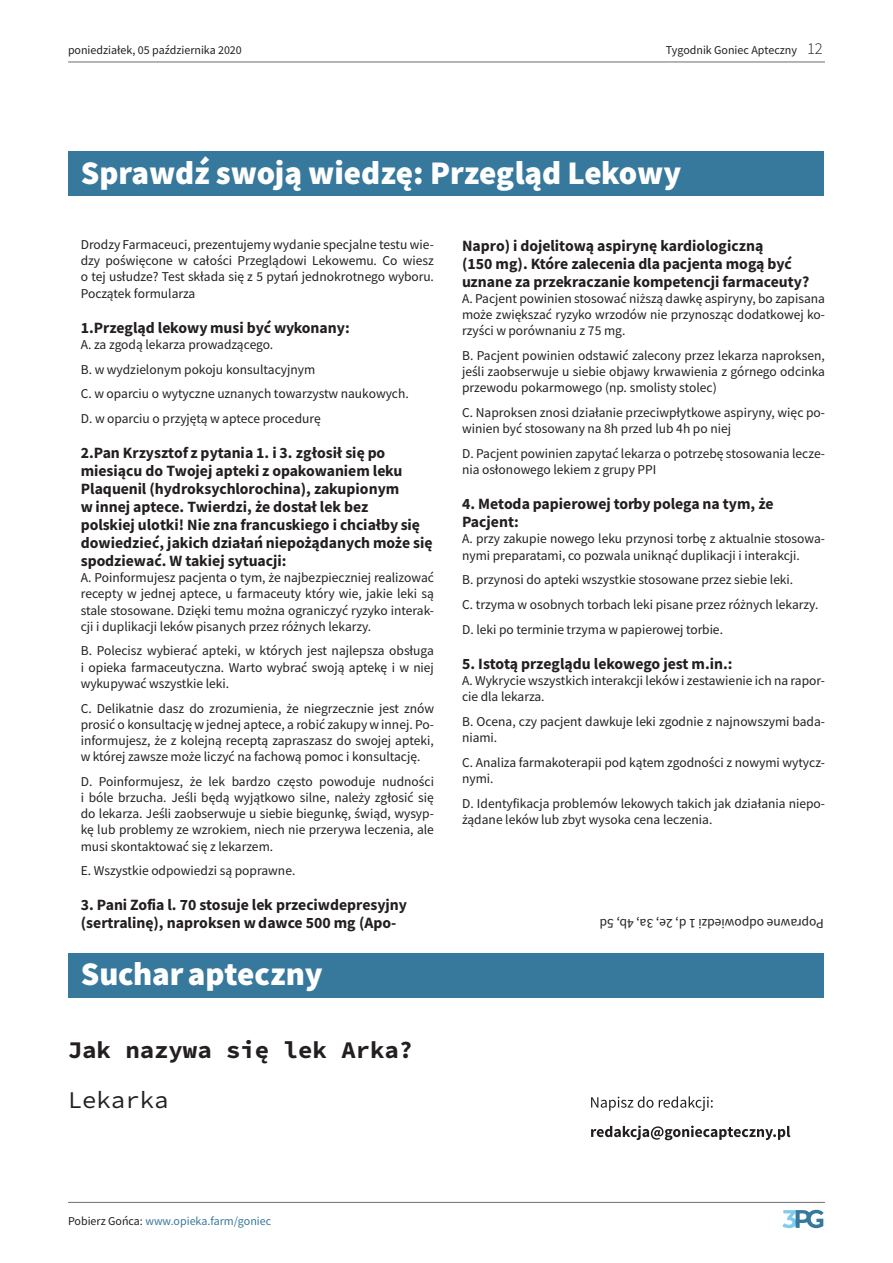
<style>
.page{position:relative;width:893px;height:1263px;background:#fff}
.page>*{position:absolute;margin:0;border:0;box-sizing:border-box;transform-origin:0 0}
.A11_Tytuł_działu_roz{font:33px "Source Sans Variable";letter-spacing:.065em;color:#fff}
.A30_Tytuł_działu_roz{font:33px "Source Sans Variable";letter-spacing:.05em;color:#fff}
.A16_Suchar_pytanie{font:24px "Source Code Variable";color:#231f20}
.A17_Suchar_odpowiedź{font:24px "Source Code Variable";color:#231f20}
.A06_Nagłówek_1__rzęd{font:15.75px/18px "Source Sans Variable";letter-spacing:.045em;color:#231f20}
.A01_Podstawowy_tekst{font:13.5px/16.2px "Source Sans Variable";letter-spacing:.02em;color:#231f20;text-align:justify}
.t1{font:12px "Source Sans Variable";letter-spacing:.02em;color:#231f20}
.t2{font:12px "Source Sans Variable";letter-spacing:.02em;color:#37789d}
.s1{font-family:"Source Sans Pro";font-weight:300;font-size:16.5px}
.s2{color:#231f20}
</style>
<div class="page">
<hr style="left:68px;top:1202px;width:757px;height:1px;background:#6c6d70">
<hr style="left:68px;top:62px;width:757px;height:1px;background:#6c6d70">
<svg style="left:782px;top:1210px;width:41px;height:18px"></svg>
<div style="left:68px;top:152px;width:756px;height:44px;background:#37789d"></div>
<svg style="left:591px;top:1096px;width:122px;height:15px"></svg>
<svg style="left:591px;top:1125px;width:199px;height:15px"></svg>
<div style="left:69px;top:953px;width:755px;height:44px;background:#37789d"></div>
<p class="t1" style="left:68px;top:43px;width:175px">poniedziałek, 05 października 2020</p>
<p class="t1" style="left:666px;top:43px;width:158px">Tygodnik Goniec Apteczny <span class="s1">12</span></p>
<p class="A11_Tytuł_działu_roz" style="left:81px;top:153px;width:598px">Sprawdź swoją wiedzę: Przegląd Lekowy</p>
<p class="A01_Podstawowy_tekst" style="left:81px;top:236px;width:354px">Drodzy Farmaceuci, prezentujemy wydanie specjalne testu wie&shy;dzy poświęcone w całości Przeglądowi Lekowemu. Co wiesz o tej usłudze? Test składa się z 5 pytań jednokrotnego wyboru.<br>Początek formularza</p>
<p class="A06_Nagłówek_1__rzęd" style="left:81px;top:318px;width:269px">1.Przegląd lekowy musi być wykonany:</p>
<p class="A01_Podstawowy_tekst" style="left:81px;top:336px;width:193px">A. za zgodą lekarza prowadzącego.</p>
<p class="A01_Podstawowy_tekst" style="left:81px;top:361px;width:236px">B. w wydzielonym pokoju konsultacyjnym</p>
<p class="A01_Podstawowy_tekst" style="left:81px;top:386px;width:329px">C. w oparciu o wytyczne uznanych towarzystw naukowych.</p>
<p class="A01_Podstawowy_tekst" style="left:81px;top:410px;width:241px">D. w oparciu o przyjętą w aptece procedurę</p>
<p class="A06_Nagłówek_1__rzęd" style="left:81px;top:444px;width:353px">2.Pan Krzysztof z pytania 1. i 3. zgłosił się po miesiącu do Twojej apteki z opakowaniem leku Plaquenil (hydroksychlorochina), zakupionym<br>w innej aptece. Twierdzi, że dostał lek bez<br>polskiej ulotki! Nie zna francuskiego i chciałby się dowiedzieć, jakich działań niepożądanych może się spodziewać. W takiej sytuacji:</p>
<p class="A01_Podstawowy_tekst" style="left:81px;top:570px;width:355px">A. Poinformujesz pacjenta o tym, że najbezpieczniej realizować recepty w jednej aptece, u farmaceuty który wie, jakie leki są stale stosowane. Dzięki temu można ograniczyć ryzyko interak&shy;cji i duplikacji leków pisanych przez różnych lekarzy.</p>
<p class="A01_Podstawowy_tekst" style="left:81px;top:643px;width:354px">B. Polecisz wybierać apteki, w których jest najlepsza obsługa i opieka farmaceutyczna. Warto wybrać swoją aptekę i w niej wykupywać wszystkie leki.</p>
<p class="A01_Podstawowy_tekst" style="left:81px;top:700px;width:354px">C. Delikatnie dasz do zrozumienia, że niegrzecznie jest znów prosić o konsultację w jednej aptece, a robić zakupy w innej. Po&shy;informujesz, że z kolejną receptą zapraszasz do swojej apteki, w której zawsze może liczyć na fachową pomoc i konsultację.</p>
<p class="A01_Podstawowy_tekst" style="left:81px;top:773px;width:354px">D. Poinformujesz, że lek bardzo często powoduje nudności i bóle brzucha. Jeśli będą wyjątkowo silne, należy zgłosić się do lekarza. Jeśli zaobserwuje u siebie biegunkę, świąd, wysyp&shy;kę lub problemy ze wzrokiem, niech nie przerywa leczenia, ale musi skontaktować się z lekarzem.</p>
<p class="A01_Podstawowy_tekst" style="left:81px;top:863px;width:216px">E. Wszystkie odpowiedzi są poprawne.</p>
<p class="A06_Nagłówek_1__rzęd" style="left:81px;top:896px;width:326px">3. Pani Zofia l. 70 stosuje lek przeciwdepresyjny (sertralinę), naproksen w dawce 500 mg (Apo-</p>
<p class="A30_Tytuł_działu_roz" style="left:81px;top:954px;width:240px">Suchar apteczny</p>
<p class="A16_Suchar_pytanie" style="left:68px;top:1032px;width:347px">Jak nazywa się lek Arka?</p>
<p class="A17_Suchar_odpowiedź" style="left:68px;top:1082px;width:102px">Lekarka</p>
<p class="A06_Nagłówek_1__rzęd" style="left:462px;top:237px;width:348px">Napro) i dojelitową aspirynę kardiologiczną<br>(150 mg). Które zalecenia dla pacjenta mogą być uznane za przekraczanie kompetencji farmaceuty?</p>
<p class="A01_Podstawowy_tekst" style="left:462px;top:290px;width:364px">A. Pacjent powinien stosować niższą dawkę aspiryny, bo zapisana może zwiększać ryzyko wrzodów nie przynosząc dodatkowej ko&shy;rzyści w porównaniu z 75 mg.</p>
<p class="A01_Podstawowy_tekst" style="left:462px;top:347px;width:364px">B. Pacjent powinien odstawić zalecony przez lekarza naproksen, jeśli zaobserwuje u siebie objawy krwawienia z górnego odcinka przewodu pokarmowego (np. smolisty stolec)</p>
<p class="A01_Podstawowy_tekst" style="left:462px;top:405px;width:364px">C. Naproksen znosi działanie przeciwpłytkowe aspiryny, więc po&shy;winien być stosowany na 8h przed lub 4h po niej</p>
<p class="A01_Podstawowy_tekst" style="left:462px;top:445px;width:364px">D. Pacjent powinien zapytać lekarza o potrzebę stosowania lecze&shy;nia osłonowego lekiem z grupy PPI</p>
<p class="A06_Nagłówek_1__rzęd" style="left:462px;top:495px;width:312px">4. Metoda papierowej torby polega na tym, że<br>Pacjent:</p>
<p class="A01_Podstawowy_tekst" style="left:462px;top:531px;width:364px">A. przy zakupie nowego leku przynosi torbę z aktualnie stosowa&shy;nymi preparatami, co pozwala uniknąć duplikacji i interakcji.</p>
<p class="A01_Podstawowy_tekst" style="left:462px;top:572px;width:332px">B. przynosi do apteki wszystkie stosowane przez siebie leki.</p>
<p class="A01_Podstawowy_tekst" style="left:462px;top:596px;width:357px">C. trzyma w osobnych torbach leki pisane przez różnych lekarzy.</p>
<p class="A01_Podstawowy_tekst" style="left:462px;top:621px;width:262px">D. leki po terminie trzyma w papierowej torbie.</p>
<p class="A06_Nagłówek_1__rzęd" style="left:462px;top:655px;width:271px">5. Istotą przeglądu lekowego jest m.in.:</p>
<p class="A01_Podstawowy_tekst" style="left:462px;top:672px;width:364px">A. Wykrycie wszystkich interakcji leków i zestawienie ich na rapor&shy;cie dla lekarza.</p>
<p class="A01_Podstawowy_tekst" style="left:462px;top:713px;width:364px">B. Ocena, czy pacjent dawkuje leki zgodnie z najnowszymi bada&shy;niami.</p>
<p class="A01_Podstawowy_tekst" style="left:462px;top:754px;width:364px">C. Analiza farmakoterapii pod kątem zgodności z nowymi wytycz&shy;nymi.</p>
<p class="A01_Podstawowy_tekst" style="left:462px;top:795px;width:364px">D. Identyfikacja problemów lekowych takich jak działania niepo&shy;żądane leków lub zbyt wysoka cena leczenia.</p>
<p class="A01_Podstawowy_tekst" style="left:824px;top:931px;width:225px;rotate:-180deg">Poprawne odpowiedzi 1 d, 2e, 3a, 4b, 5d</p>
<p class="t2" style="left:68px;top:1214px;width:205px"><span class="s2">Pobierz Gońca:</span> www.opieka.farm/goniec</p>
</div>
